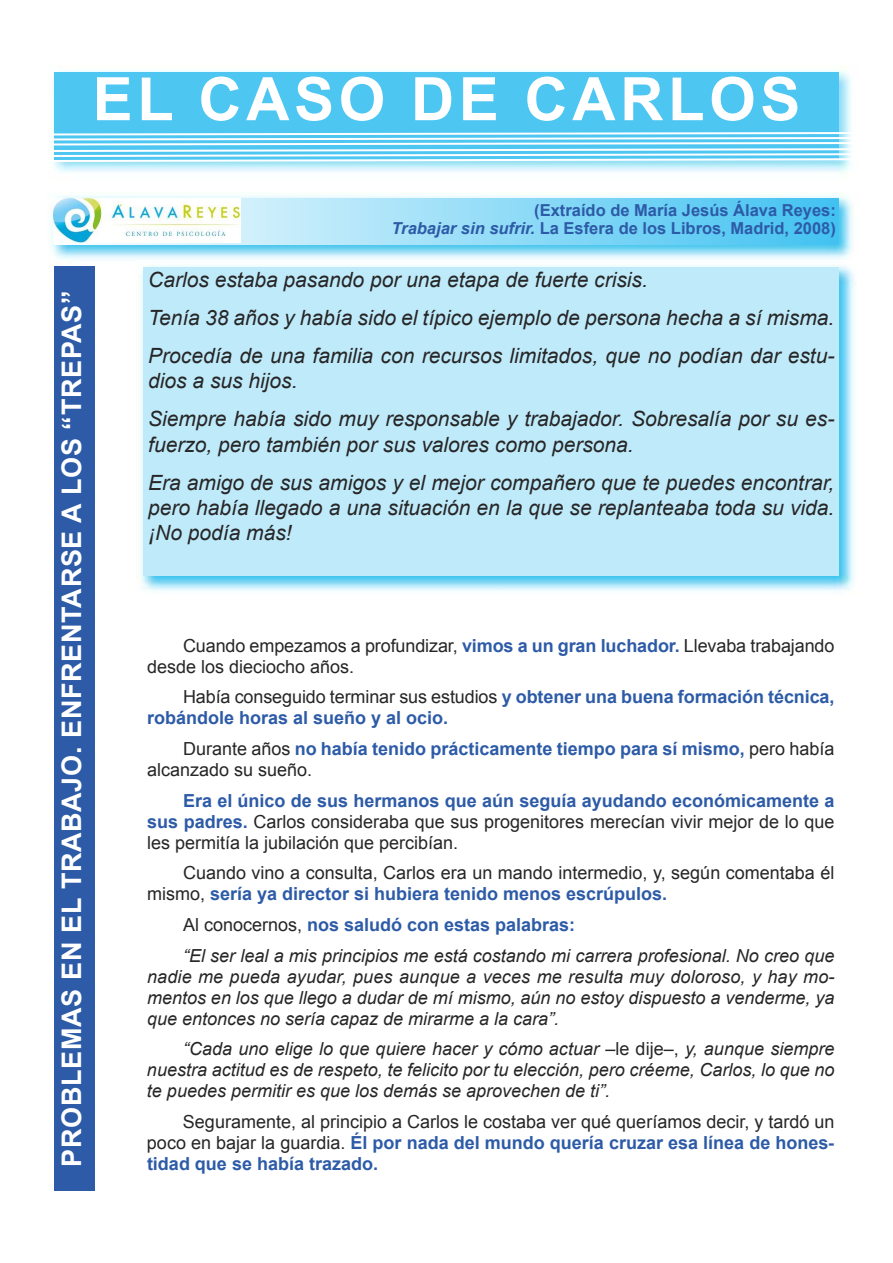
<style>
.page{position:relative;width:893px;height:1263px;background:#fff}
.page>*{position:absolute;margin:0;border:0;box-sizing:border-box;transform-origin:0 0}
.t1{font:700 60px "Arial";letter-spacing:.075em;color:#fff}
.t2{font:700 27px "Arial";letter-spacing:.025em;color:#fff}
.t3{font:italic 21px/38.1px "Arial";color:#272627}
.t4{font:18px/21px "Arial";color:#272627}
.t5{font:italic 18px/21px "Arial";color:#272627;text-align:justify}
.t6{font:700 18px/21px "Arial";color:#2d5ba7}
.t7{font:700 16.5px/18px "Arial";color:#2d5ba7;text-align:right}
.s1{font-style:italic}
.s2{font-weight:700;color:#2d5ba7}
.s3{font-weight:400;color:#272627}
.s4{font-style:normal}
.s5{font-weight:700;font-style:normal;color:#2d5ba7}
</style>
<div class="page">
<img style="left:137px;top:265px;width:718px;height:327px">
<div style="left:144px;top:267px;width:695px;height:309px;background:#bfeafa"></div>
<img style="left:51px;top:195px;width:802px;height:65px">
<svg style="left:54px;top:198px;width:785px;height:47px;background:#8bd9f6"></svg>
<img style="left:52px;top:65px;width:799px;height:109px">
<div style="left:54px;top:72px;width:785px;height:88px;background:#4dc6f2"></div>
<div style="left:54px;top:266px;width:40px;height:925px;background:#2d5ba7"></div>
<svg style="left:52px;top:131px;width:799px;height:32px"></svg>
<img style="left:54px;top:199px;width:187px;height:44px">
<h1 class="t1" style="left:93px;top:66px;width:709px">EL CASO DE CARLOS</h1>
<h2 class="t2" style="left:57px;top:1167px;width:878px;rotate:-90deg">PROBLEMAS EN EL TRABAJO. ENFRENTARSE A LOS “TREPAS”</h2>
<p class="t7" style="left:391px;top:201px;width:446px">(Extraído de María Jesús Álava Reyes:<br><span class="s1">Trabajar sin sufrir.</span> La Esfera de los Libros, Madrid, 2008)</p>
<p class="t3" style="left:148px;top:260px;width:688px">Carlos estaba pasando por una etapa de fuerte crisis.<br>Tenía 38 años y había sido el típico ejemplo de persona hecha a sí misma.<br>Procedía de una familia con recursos limitados, que no podían dar estu-</p>
<p class="t3" style="left:148px;top:362px;width:686px">dios a sus hijos.<br>Siempre había sido muy responsable y trabajador. Sobresalía por su es-</p>
<p class="t3" style="left:148px;top:425px;width:688px">fuerzo, pero también por sus valores como persona.<br>Era amigo de sus amigos y el mejor compañero que te puedes encontrar,</p>
<p class="t3" style="left:148px;top:495px;width:688px;line-height:25.2px">pero había llegado a una situación en la que se replanteaba toda su vida. ¡No podía más!</p>
<p class="t4" style="left:147px;top:635px;width:689px;text-indent:36px">Cuando empezamos a profundizar, <span class="s2">vimos a un gran luchador.</span> Llevaba trabajando desde los dieciocho años.</p>
<p class="t6" style="left:147px;top:686px;width:689px;text-indent:36px"><span class="s3">Había conseguido terminar sus estudios</span> y obtener una buena formación técnica, robándole horas al sueño y al ocio.</p>
<p class="t6" style="left:147px;top:738px;width:689px;text-indent:36px"><span class="s3">Durante años</span> no había tenido prácticamente tiempo para sí mismo, <span class="s3">pero había alcanzado su sueño.</span></p>
<p class="t4" style="left:147px;top:790px;width:689px;text-align:justify;text-indent:36px"><span class="s2">Era el único de sus hermanos que aún seguía ayudando económicamente a sus padres.</span> Carlos consideraba que sus progenitores merecían vivir mejor de lo que les permitía la jubilación que percibían.</p>
<p class="t4" style="left:147px;top:862px;width:689px;text-indent:36px">Cuando vino a consulta, Carlos era un mando intermedio, y, según comentaba él mismo, <span class="s2">sería ya director si hubiera tenido menos escrúpulos.</span></p>
<p class="t5" style="left:183px;top:909px;width:653px;line-height:30.8px"><span class="s4">Al conocernos,</span> <span class="s5">nos saludó con estas palabras:<br></span>“El ser leal a mis principios me está costando mi carrera profesional. No creo que</p>
<p class="t5" style="left:147px;top:966px;width:689px">nadie me pueda ayudar, pues aunque a veces me resulta muy doloroso, y hay mo&shy;mentos en los que llego a dudar de mí mismo, aún no estoy dispuesto a venderme, ya que entonces no sería capaz de mirarme a la cara”.</p>
<p class="t5" style="left:147px;top:1039px;width:689px;text-indent:36px">“Cada uno elige lo que quiere hacer y cómo actuar <span class="s4">–le dije–,</span> y, aunque siempre nuestra actitud es de respeto, te felicito por tu elección, pero créeme, Carlos, lo que no te puedes permitir es que los demás se aprovechen de ti”.</p>
<p class="t4" style="left:147px;top:1111px;width:689px;text-align:justify;text-indent:36px">Seguramente, al principio a Carlos le costaba ver qué queríamos decir, y tardó un poco en bajar la guardia. <span class="s2">Él por nada del mundo quería cruzar esa línea de hones&shy;tidad que se había trazado.</span></p>
</div>
